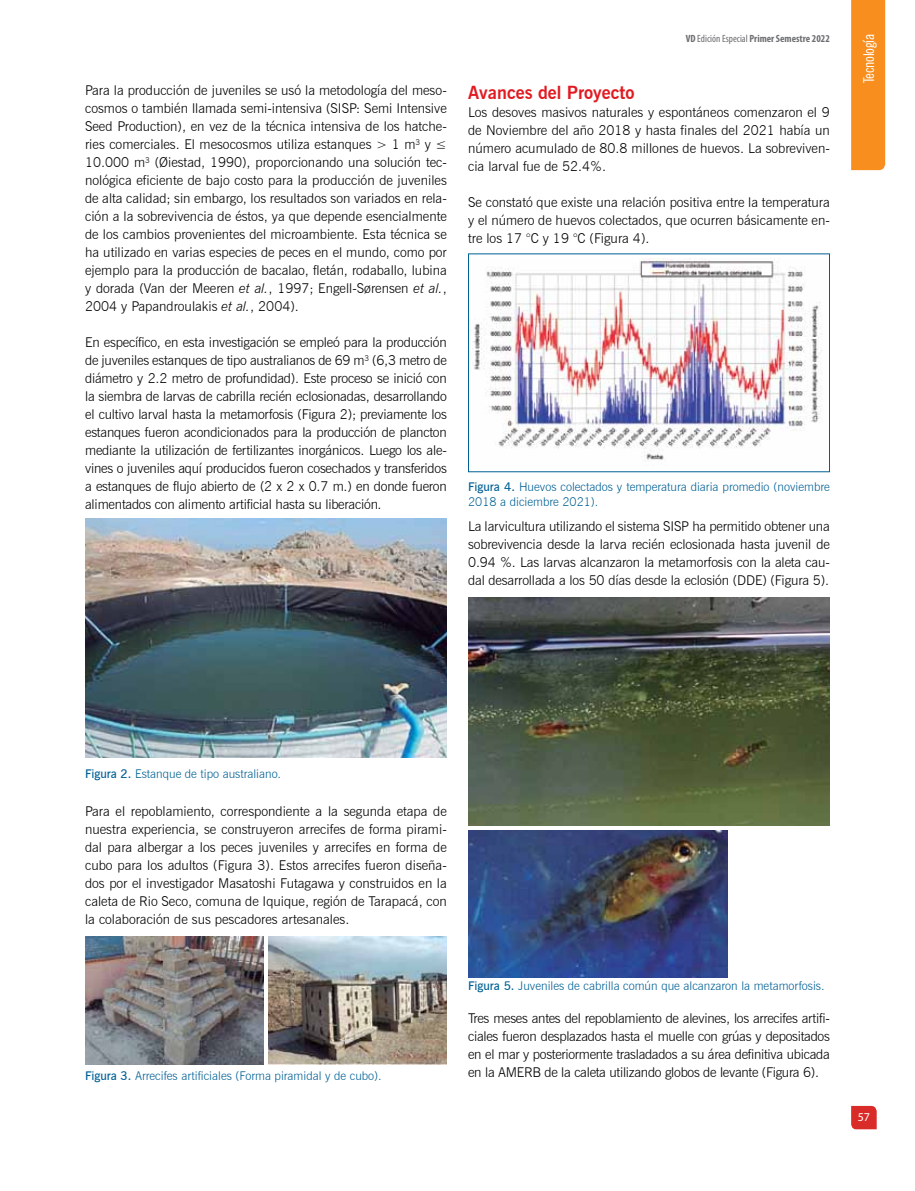
<style>
.page{position:relative;width:915px;height:1191px;background:#fff}
.page>*{position:absolute;margin:0;border:0;box-sizing:border-box;transform-origin:0 0}
.t1{font:700 18px "News Gothic BT";color:#e11b22}
.t2{font:condensed 15px "News Gothic BT";letter-spacing:-.01em;color:#fff}
.t3{font:300 13.5px/18px "News Gothic BT";letter-spacing:-.01em;color:#000;text-align:justify}
.t4{font:300 12px/15px "News Gothic BT";color:#006095}
.t5{font:12px "Myriad Pro";color:#fff}
.t6{font:700 condensed 10.5px "Myriad Pro";color:#6d6e71}
.s1{font-style:italic}
.s2{font-weight:400}
.s3{font-weight:600}
</style>
<div class="page">
<svg style="left:851px;top:1106px;width:25px;height:23px"></svg>
<img style="left:85px;top:519px;width:361px;height:238px">
<img style="left:85px;top:936px;width:179px;height:128px">
<img style="left:268px;top:936px;width:178px;height:128px">
<img style="left:470px;top:258px;width:352px;height:202px">
<img style="left:468px;top:597px;width:361px;height:228px">
<img style="left:468px;top:830px;width:259px;height:147px">
<div style="left:851px;top:0;width:33px;height:170px;background:#f78e1e"></div>
<p class="t3" style="left:85px;top:81px;width:363px">Para la producción de juveniles se usó la metodología del meso&shy;cosmos o también llamada semi-intensiva (SISP: Semi Intensive Seed Production), en vez de la técnica intensiva de los hatche&shy;ries comerciales. El mesocosmos utiliza estanques &gt; 1 m<sup>3</sup> y ≤ 10.000 m<sup>3</sup> (Øiestad, 1990), proporcionando una solución tec&shy;nológica eficiente de bajo costo para la producción de juveniles de alta calidad; sin embargo, los resultados son variados en rela&shy;ción a la sobrevivencia de éstos, ya que depende esencialmente de los cambios provenientes del microambiente. Esta técnica se ha utilizado en varias especies de peces en el mundo, como por ejemplo para la producción de bacalao, fletán, rodaballo, lubina y dorada (Van der Meeren <span class="s1">et al.</span>, 1997; Engell-Sørensen <span class="s1">et al.</span>, 2004 y Papandroulakis <span class="s1">et al.</span>, 2004).</p>
<p class="t3" style="left:85px;top:333px;width:363px">En específico, en esta investigación se empleó para la producción de juveniles estanques de tipo australianos de 69 m<sup>3</sup> (6,3 metro de diámetro y 2.2 metro de profundidad). Este proceso se inició con la siembra de larvas de cabrilla recién eclosionadas, desarrollando el cultivo larval hasta la metamorfosis (Figura 2); previamente los estanques fueron acondicionados para la producción de plancton mediante la utilización de fertilizantes inorgánicos. Luego los ale&shy;vines o juveniles aquí producidos fueron cosechados y transferidos a estanques de flujo abierto de (2 x 2 x 0.7 m.) en donde fueron alimentados con alimento artificial hasta su liberación.</p>
<p class="t6" style="left:685px;top:32px;width:146px">VD <span class="s2">Edición Especial</span> Primer Semestre 2022</p>
<h1 class="t1" style="left:468px;top:81px;width:168px">Avances del Proyecto</h1>
<p class="t3" style="left:468px;top:103px;width:363px">Los desoves masivos naturales y espontáneos comenzaron el 9 de Noviembre del año 2018 y hasta finales del 2021 había un número acumulado de 80.8 millones de huevos. La sobreviven&shy;cia larval fue de 52.4%.</p>
<p class="t3" style="left:468px;top:193px;width:363px">Se constató que existe una relación positiva entre la temperatura y el número de huevos colectados, que ocurren básicamente en&shy;tre los 17 °C y 19 °C (Figura 4).</p>
<p class="t4" style="left:468px;top:479px;width:363px"><span class="s3">Figura 4.</span> Huevos colectados y temperatura diaria promedio (noviembre<br>2018 a diciembre 2021).</p>
<p class="t3" style="left:468px;top:517px;width:363px">La larvicultura utilizando el sistema SISP ha permitido obtener una sobrevivencia desde la larva recién eclosionada hasta juvenil de 0.94 %. Las larvas alcanzaron la metamorfosis con la aleta cau&shy;dal desarrollada a los 50 días desde la eclosión (DDE) (Figura 5).</p>
<p class="t2" style="left:859px;top:83px;width:51px;rotate:-90deg">Tecnología</p>
<p class="t4" style="left:85px;top:766px;width:197px"><span class="s3">Figura 2.</span> Estanque de tipo australiano.</p>
<p class="t3" style="left:85px;top:801px;width:363px">Para el repoblamiento, correspondiente a la segunda etapa de nuestra experiencia, se construyeron arrecifes de forma pirami&shy;dal para albergar a los peces juveniles y arrecifes en forma de cubo para los adultos (Figura 3). Estos arrecifes fueron diseña&shy;dos por el investigador Masatoshi Futagawa y construidos en la caleta de Rio Seco, comuna de Iquique, región de Tarapacá, con la colaboración de sus pescadores artesanales.</p>
<p class="t4" style="left:468px;top:978px;width:358px"><span class="s3">Figura 5.</span> Juveniles de cabrilla común que alcanzaron la metamorfosis.</p>
<p class="t3" style="left:468px;top:1009px;width:363px">Tres meses antes del repoblamiento de alevines, los arrecifes artifi&shy;ciales fueron desplazados hasta el muelle con grúas y depositados en el mar y posteriormente trasladados a su área definitiva ubicada</p>
<p class="t4" style="left:85px;top:1068px;width:298px"><span class="s3">Figura 3.</span> Arrecifes artificiales (Forma piramidal y de cubo).</p>
<p class="t3" style="left:468px;top:1063px;width:352px">en la AMERB de la caleta utilizando globos de levante (Figura 6).</p>
<p class="t5" style="left:857px;top:1109px;width:14px">57</p>
</div>
